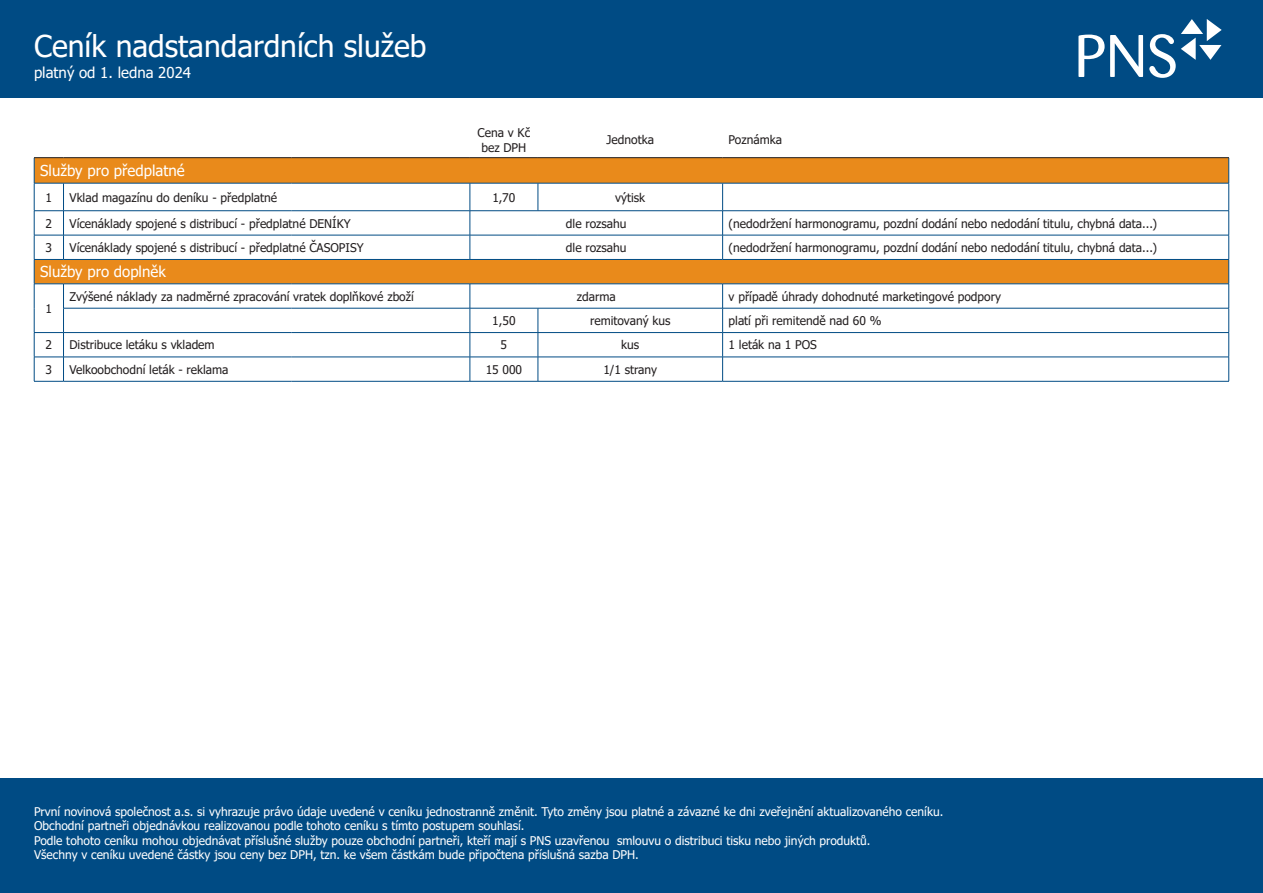
<style>
.page{position:relative;width:1263px;height:893px;background:#fff}
.page>*{position:absolute;margin:0;border:0;box-sizing:border-box;transform-origin:0 0}
.t1{font:30px "Tahoma";color:#fff}
.t2{font:15px "Tahoma";color:#fff}
.t3{font:12px/14.4px "Tahoma";color:#231f20;text-align:center}
.t4{font:12px "Tahoma";color:#fff}
</style>
<div class="page">
<div style="left:0;top:778px;width:1263px;height:115px;background:#004b84"></div>
<div style="left:0;top:0;width:1263px;height:98px;background:#004b84"></div>
<svg style="left:1078px;top:35px;width:26px;height:42px"></svg>
<svg style="left:1110px;top:35px;width:33px;height:42px"></svg>
<svg style="left:1149px;top:19px;width:73px;height:59px"></svg>
<svg style="left:35px;top:158px;width:1193px;height:25px;background:#e4881c"></svg>
<svg style="left:35px;top:184px;width:689px;height:197px"></svg>
<svg style="left:470px;top:211px;width:758px;height:170px"></svg>
<hr style="left:34px;top:210px;width:30px;height:1px;background:#004b84">
<hr style="left:64px;top:210px;width:227px;height:1px;background:#004b84">
<hr style="left:291px;top:210px;width:179px;height:1px;background:#004b84">
<hr style="left:470px;top:210px;width:68px;height:1px;background:#004b84">
<hr style="left:538px;top:210px;width:185px;height:1px;background:#004b84">
<hr style="left:723px;top:210px;width:506px;height:1px;background:#004b84">
<hr style="left:34px;top:235px;width:30px;height:1px;background:#004b84">
<hr style="left:64px;top:235px;width:227px;height:1px;background:#004b84">
<hr style="left:291px;top:235px;width:179px;height:1px;background:#004b84">
<hr style="left:470px;top:235px;width:68px;height:1px;background:#004b84">
<hr style="left:538px;top:235px;width:185px;height:1px;background:#004b84">
<hr style="left:723px;top:235px;width:506px;height:1px;background:#004b84">
<hr style="left:63px;top:308px;width:228px;height:1px;background:#004b84">
<hr style="left:291px;top:308px;width:179px;height:1px;background:#004b84">
<hr style="left:470px;top:308px;width:68px;height:1px;background:#004b84">
<hr style="left:538px;top:308px;width:185px;height:1px;background:#004b84">
<hr style="left:723px;top:308px;width:506px;height:1px;background:#004b84">
<hr style="left:34px;top:332px;width:30px;height:1px;background:#004b84">
<hr style="left:64px;top:332px;width:227px;height:1px;background:#004b84">
<hr style="left:291px;top:332px;width:179px;height:1px;background:#004b84">
<hr style="left:470px;top:332px;width:68px;height:1px;background:#004b84">
<hr style="left:538px;top:332px;width:185px;height:1px;background:#004b84">
<hr style="left:723px;top:332px;width:506px;height:1px;background:#004b84">
<hr style="left:34px;top:357px;width:30px;height:1px;background:#004b84">
<hr style="left:64px;top:357px;width:227px;height:1px;background:#004b84">
<hr style="left:291px;top:357px;width:179px;height:1px;background:#004b84">
<hr style="left:470px;top:357px;width:68px;height:1px;background:#004b84">
<hr style="left:538px;top:357px;width:185px;height:1px;background:#004b84">
<hr style="left:723px;top:357px;width:506px;height:1px;background:#004b84">
<hr style="left:34px;top:381px;width:30px;height:1px;background:#004b84">
<hr style="left:64px;top:381px;width:227px;height:1px;background:#004b84">
<hr style="left:291px;top:381px;width:179px;height:1px;background:#004b84">
<hr style="left:470px;top:381px;width:68px;height:1px;background:#004b84">
<hr style="left:538px;top:381px;width:185px;height:1px;background:#004b84">
<hr style="left:723px;top:381px;width:506px;height:1px;background:#004b84">
<svg style="left:538px;top:184px;width:1px;height:27px"></svg>
<svg style="left:722px;top:184px;width:1px;height:75px"></svg>
<svg style="left:538px;top:308px;width:1px;height:73px"></svg>
<svg style="left:722px;top:285px;width:1px;height:96px"></svg>
<svg style="left:63px;top:184px;width:1px;height:75px"></svg>
<svg style="left:470px;top:184px;width:1px;height:75px"></svg>
<svg style="left:63px;top:285px;width:1px;height:96px"></svg>
<svg style="left:470px;top:285px;width:1px;height:96px"></svg>
<hr style="left:34px;top:183px;width:30px;height:1px;background:#004b84">
<hr style="left:64px;top:183px;width:227px;height:1px;background:#004b84">
<hr style="left:291px;top:183px;width:179px;height:1px;background:#004b84">
<hr style="left:470px;top:183px;width:68px;height:1px;background:#004b84">
<hr style="left:538px;top:183px;width:185px;height:1px;background:#004b84">
<hr style="left:723px;top:183px;width:506px;height:1px;background:#004b84">
<hr style="left:34px;top:259px;width:30px;height:1px;background:#004b84">
<svg style="left:34px;top:158px;width:1px;height:223px"></svg>
<hr style="left:64px;top:259px;width:227px;height:1px;background:#004b84">
<hr style="left:291px;top:259px;width:179px;height:1px;background:#004b84">
<hr style="left:470px;top:259px;width:68px;height:1px;background:#004b84">
<hr style="left:538px;top:259px;width:185px;height:1px;background:#004b84">
<hr style="left:723px;top:259px;width:506px;height:1px;background:#004b84">
<svg style="left:1228px;top:158px;width:1px;height:223px"></svg>
<hr style="left:34px;top:284px;width:30px;height:1px;background:#004b84">
<hr style="left:64px;top:284px;width:227px;height:1px;background:#004b84">
<hr style="left:291px;top:284px;width:179px;height:1px;background:#004b84">
<hr style="left:470px;top:284px;width:68px;height:1px;background:#004b84">
<hr style="left:538px;top:284px;width:185px;height:1px;background:#004b84">
<hr style="left:723px;top:284px;width:506px;height:1px;background:#004b84">
<hr style="left:34px;top:157px;width:30px;height:1px;background:#231f20">
<hr style="left:64px;top:157px;width:227px;height:1px;background:#231f20">
<hr style="left:291px;top:157px;width:179px;height:1px;background:#231f20">
<hr style="left:470px;top:157px;width:68px;height:1px;background:#231f20">
<hr style="left:538px;top:157px;width:185px;height:1px;background:#231f20">
<hr style="left:723px;top:157px;width:506px;height:1px;background:#231f20">
<p class="t1" style="left:34px;top:26px;width:394px">Ceník nadstandardních služeb</p>
<p class="t2" style="left:34px;top:62px;width:159px">platný od 1. ledna 2024</p>
<p class="t3" style="left:478px;top:126px;width:54px">Cena v Kč bez DPH</p>
<p class="t3" style="left:606px;top:134px;width:49px">Jednotka</p>
<p class="t3" style="left:729px;top:134px;width:55px">Poznámka</p>
<p class="t2" style="left:40px;top:161px;width:146px">Služby pro předplatné</p>
<p class="t3" style="left:46px;top:191px;width:8px">1</p>
<p class="t3" style="left:70px;top:191px;width:209px">Vklad magazínu do deníku - předplatné</p>
<p class="t3" style="left:492px;top:191px;width:25px">1,70</p>
<p class="t3" style="left:615px;top:191px;width:32px">výtisk</p>
<p class="t3" style="left:46px;top:217px;width:8px">2</p>
<p class="t3" style="left:70px;top:217px;width:283px">Vícenáklady spojené s distribucí - předplatné DENÍKY</p>
<p class="t3" style="left:566px;top:217px;width:62px">dle rozsahu</p>
<p class="t3" style="left:729px;top:217px;width:430px">(nedodržení harmonogramu, pozdní dodání nebo nedodání titulu, chybná data...)</p>
<p class="t3" style="left:46px;top:241px;width:8px">3</p>
<p class="t3" style="left:70px;top:241px;width:296px">Vícenáklady spojené s distribucí - předplatné ČASOPISY</p>
<p class="t3" style="left:566px;top:241px;width:62px">dle rozsahu</p>
<p class="t3" style="left:729px;top:241px;width:430px">(nedodržení harmonogramu, pozdní dodání nebo nedodání titulu, chybná data...)</p>
<p class="t2" style="left:40px;top:262px;width:127px">Služby pro doplněk</p>
<p class="t3" style="left:46px;top:302px;width:8px">1</p>
<p class="t3" style="left:70px;top:290px;width:346px">Zvýšené náklady za nadměrné zpracování vratek doplňkové zboží</p>
<p class="t3" style="left:577px;top:290px;width:40px">zdarma</p>
<p class="t3" style="left:729px;top:290px;width:274px">v případě úhrady dohodnuté marketingové podpory</p>
<p class="t3" style="left:492px;top:314px;width:25px">1,50</p>
<p class="t3" style="left:590px;top:314px;width:82px">remitovaný kus</p>
<p class="t3" style="left:729px;top:314px;width:154px">platí při remitendě nad 60 %</p>
<p class="t3" style="left:46px;top:338px;width:8px">2</p>
<p class="t3" style="left:70px;top:338px;width:147px">Distribuce letáku s vkladem</p>
<p class="t3" style="left:501px;top:338px;width:8px">5</p>
<p class="t3" style="left:621px;top:338px;width:20px">kus</p>
<p class="t3" style="left:729px;top:338px;width:90px">1 leták na 1 POS</p>
<p class="t3" style="left:46px;top:363px;width:8px">3</p>
<p class="t3" style="left:70px;top:363px;width:160px">Velkoobchodní leták - reklama</p>
<p class="t3" style="left:486px;top:363px;width:38px">15 000</p>
<p class="t3" style="left:603px;top:363px;width:55px">1/1 strany</p>
<p class="t4" style="left:34px;top:803px;width:911px">První novinová společnost a.s. si vyhrazuje právo údaje uvedené v ceníku jednostranně změnit. Tyto změny jsou platné a závazné ke dni zveřejnění aktualizovaného ceníku.</p>
<p class="t4" style="left:34px;top:818px;width:492px">Obchodní partneři objednávkou realizovanou podle tohoto ceníku s tímto postupem souhlasí.</p>
<p class="t4" style="left:34px;top:832px;width:838px">Podle tohoto ceníku mohou objednávat příslušné služby pouze obchodní partneři, kteří mají s PNS uzavřenou smlouvu o distribuci tisku nebo jiných produktů.</p>
<p class="t4" style="left:34px;top:846px;width:606px">Všechny v ceníku uvedené částky jsou ceny bez DPH, tzn. ke všem částkám bude připočtena příslušná sazba DPH.</p>
</div>
